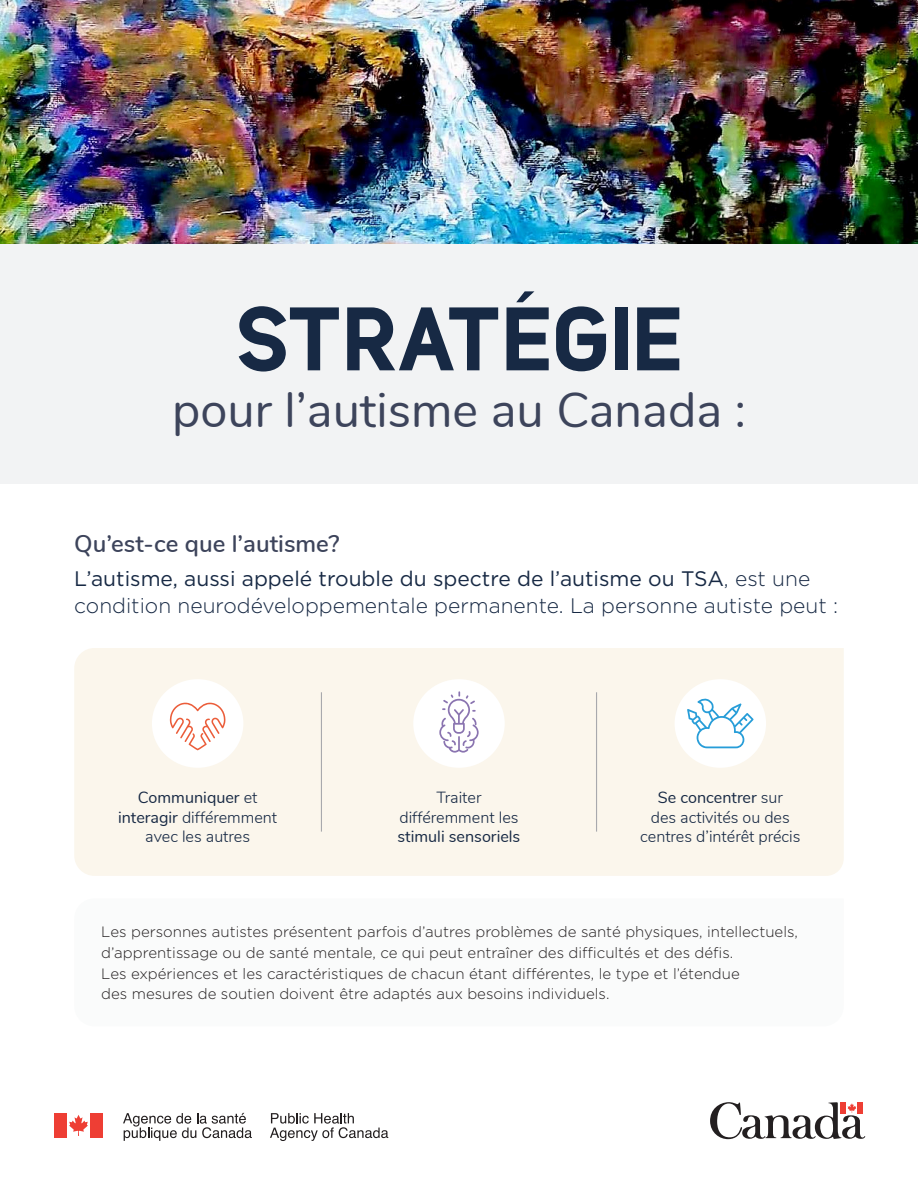
<style>
.page{position:relative;width:918px;height:1188px;background:#fff}
.page>*{position:absolute;margin:0;border:0;box-sizing:border-box;transform-origin:0 0}
.t1{font:700 92.55px "Adi Sans";letter-spacing:-.01em;color:#172944}
.t2{font:48.6px "Nunito";color:#3d445b}
.HD_2{font:600 24px "Nunito";color:#3d445b}
.Large_Body{font:300 21px/27px "Gotham";color:#172944}
.Bubble_text{font:300 16.2px/20px "Nunito";color:#172944;text-align:center}
.Body{font:300 15px/20.7px "Gotham";color:#231f20}
.s1{font-weight:400}
</style>
<div class="page">
<img style="left:0;top:0;width:918px;height:244px">
<div style="left:0;top:244px;width:918px;height:240px;background:#f2f3f4"></div>
<svg style="left:710px;top:1102px;width:155px;height:37px"></svg>
<svg style="left:270px;top:1113px;width:118px;height:28px"></svg>
<svg style="left:123px;top:1113px;width:129px;height:28px"></svg>
<div style="left:54px;top:1113px;width:12px;height:25px;background:#ee3e34"></div>
<svg style="left:69px;top:1115px;width:19px;height:21px"></svg>
<div style="left:91px;top:1113px;width:12px;height:25px;background:#ee3e34"></div>
<div style="left:74px;top:648px;width:770px;height:228px;background:#fbf6ec"></div>
<hr style="left:321px;top:692px;width:1px;height:140px;background:#a8a9ad">
<hr style="left:596px;top:692px;width:1px;height:140px;background:#a8a9ad">
<div style="left:152px;top:679px;width:91px;height:89px;background:#fff;border-radius:50%"></div>
<div style="left:413px;top:679px;width:92px;height:89px;background:#fff;border-radius:50%"></div>
<div style="left:675px;top:679px;width:91px;height:89px;background:#fff;border-radius:50%"></div>
<svg style="left:439px;top:691px;width:40px;height:62px"></svg>
<svg style="left:687px;top:698px;width:67px;height:50px"></svg>
<svg style="left:169px;top:702px;width:57px;height:48px"></svg>
<svg style="left:516px;top:291px;width:18px;height:11px"></svg>
<p class="t1" style="left:234px;top:286px;width:451px">STRATEGIE</p>
<p class="t2" style="left:172px;top:375px;width:575px">pour l’autisme au Canada :</p>
<p class="HD_2" style="left:74px;top:526px;width:267px">Qu’est-ce que l’autisme?</p>
<p class="Large_Body" style="left:74px;top:564px;width:765px"><span class="s1">L’autisme, aussi appelé trouble du spectre de l’autisme ou TSA</span>, est une condition neurodéveloppementale permanente. La personne autiste peut :</p>
<p class="Bubble_text" style="left:118px;top:786px;width:161px"><span class="s1">Communiquer</span> et <span class="s1">interagir</span> différemment avec les autres</p>
<p class="Bubble_text" style="left:398px;top:786px;width:124px">Traiter différemment les <span class="s1">stimuli sensoriels</span></p>
<p class="Bubble_text" style="left:640px;top:786px;width:162px"><span class="s1">Se concentrer</span> sur<br>des activités ou des centres d’intérêt précis</p>
<p class="Body" style="left:101px;top:921px;width:698px">Les personnes autistes présentent parfois d’autres problèmes de santé physiques, intellectuels, d’apprentissage ou de santé mentale, ce qui peut entraîner des difficultés et des défis.<br>Les expériences et les caractéristiques de chacun étant différentes, le type et l’étendue<br>des mesures de soutien doivent être adaptés aux besoins individuels.</p>
</div>
